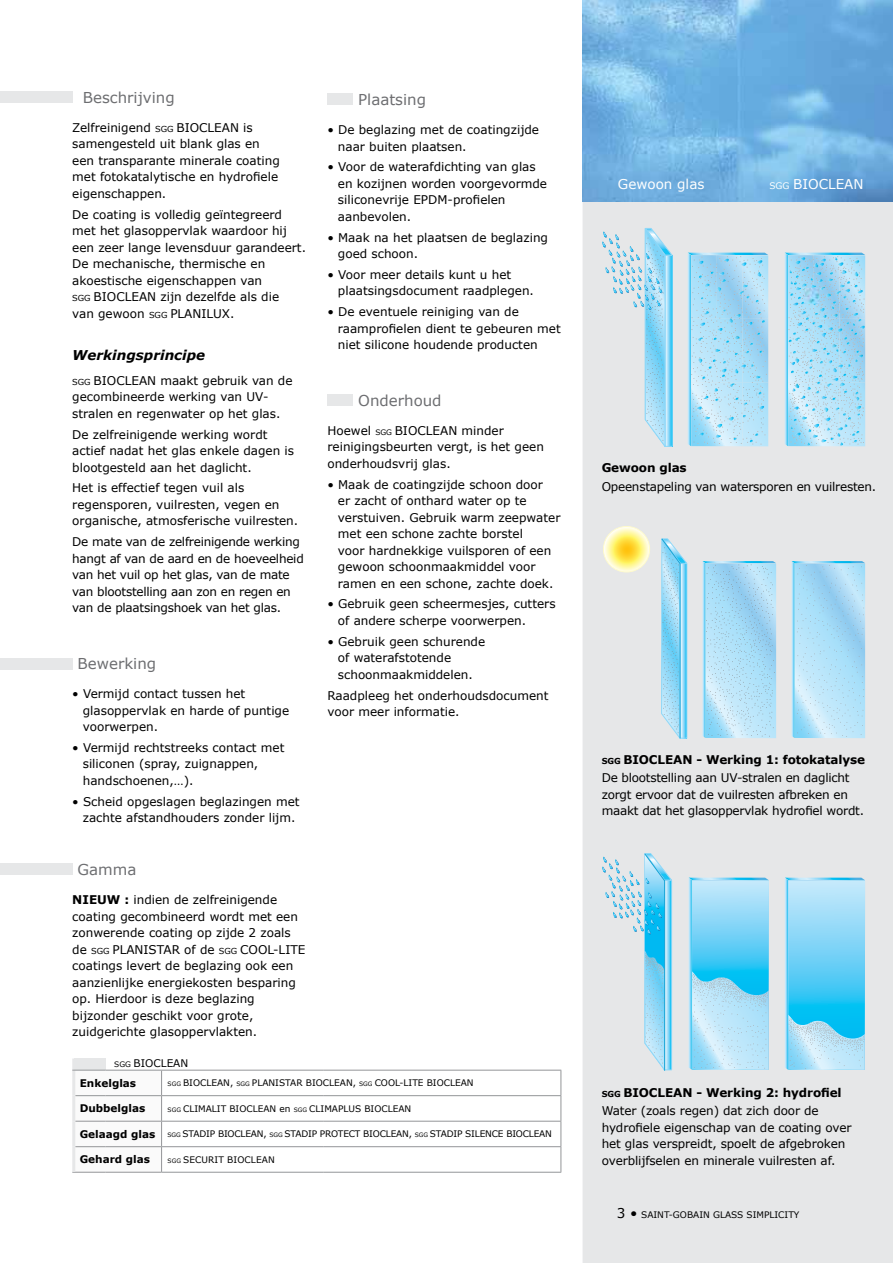
<style>
.page{position:relative;width:893px;height:1263px;background:#fff}
.page>*{position:absolute;margin:0;border:0;box-sizing:border-box;transform-origin:0 0}
.t1{font:15px "Verdana";color:#6d6e71}
.t2{font:13.5px "Verdana";color:#fff}
.t3{font:italic 700 13.5px "Verdana";color:#000}
.t4{font:12px/16.5px "Verdana";color:#000}
.t5{font:12px/16.5px "Verdana";letter-spacing:-.02em;color:#000}
.t6{font:700 12px "Verdana";letter-spacing:-.01em;color:#000}
.t7{font:700 10.5px/20.4px "Verdana";color:#000}
.t8{font:9px "Verdana";color:#000}
.t9{font:9px "Verdana";letter-spacing:-.02em;color:#000}
.s1{font-size:8.25px}
.s2{font-weight:700}
.s3{font-size:7.5px}
.s4{font-weight:400;font-size:7.5px}
.s5{font-weight:400}
.s6{font-size:6px}
.s7{font-weight:700;font-size:10.5px}
.s8{font-size:9px}
.s9{font-weight:700;font-size:8.25px}
.s10{font-size:13.5px}
</style>
<div class="page">
<div style="left:327px;top:94px;width:26px;height:11px;background:#e6e7e8"></div>
<div style="left:327px;top:395px;width:26px;height:11px;background:#e6e7e8"></div>
<hr style="left:162px;top:1070px;width:161px;height:1px;background:#939598">
<hr style="left:323px;top:1070px;width:238px;height:1px;background:#939598">
<hr style="left:162px;top:1095px;width:161px;height:1px;background:#939598">
<hr style="left:323px;top:1095px;width:238px;height:1px;background:#939598">
<hr style="left:162px;top:1121px;width:161px;height:1px;background:#939598">
<hr style="left:323px;top:1121px;width:238px;height:1px;background:#939598">
<hr style="left:162px;top:1146px;width:161px;height:1px;background:#939598">
<hr style="left:323px;top:1146px;width:238px;height:1px;background:#939598">
<svg style="left:561px;top:1070px;width:1px;height:102px"></svg>
<hr style="left:72px;top:1172px;width:34px;height:1px;background:#939598">
<hr style="left:106px;top:1172px;width:56px;height:1px;background:#939598">
<hr style="left:162px;top:1172px;width:161px;height:1px;background:#939598">
<hr style="left:323px;top:1172px;width:238px;height:1px;background:#939598">
<svg style="left:72px;top:1058px;width:90px;height:114px"></svg>
<hr style="left:72px;top:1070px;width:34px;height:1px;background:#939598">
<hr style="left:106px;top:1070px;width:56px;height:1px;background:#939598">
<div style="left:0;top:91px;width:72px;height:11px;background:#e6e7e8"></div>
<div style="left:0;top:659px;width:72px;height:11px;background:#e6e7e8"></div>
<div style="left:0;top:864px;width:72px;height:11px;background:#e6e7e8"></div>
<div style="left:583px;top:202px;width:310px;height:1061px;background:#e6e7e8"></div>
<img style="left:583px;top:0;width:310px;height:202px">
<svg style="left:602px;top:228px;width:71px;height:218px"></svg>
<svg style="left:688px;top:253px;width:80px;height:193px"></svg>
<svg style="left:785px;top:253px;width:80px;height:193px"></svg>
<svg style="left:603px;top:526px;width:47px;height:46px"></svg>
<div style="left:603px;top:526px;width:47px;height:46px;border:1px solid #fffbcc;border-radius:50%"></div>
<svg style="left:702px;top:561px;width:74px;height:177px"></svg>
<svg style="left:792px;top:561px;width:73px;height:177px"></svg>
<svg style="left:661px;top:538px;width:26px;height:201px"></svg>
<svg style="left:785px;top:878px;width:80px;height:192px"></svg>
<svg style="left:689px;top:878px;width:80px;height:192px"></svg>
<svg style="left:602px;top:853px;width:70px;height:218px"></svg>
<p class="t1" style="left:83px;top:87px;width:93px">Beschrijving</p>
<p class="t4" style="left:72px;top:119px;width:209px">Zelfreinigend <span class="s1">SGG</span> BIOCLEAN is samengesteld uit blank glas en een transparante minerale coating met fotokatalytische en hydrofiele eigenschappen.</p>
<p class="t4" style="left:72px;top:206px;width:235px">De coating is volledig geïntegreerd met het glasoppervlak waardoor hij een zeer lange levensduur garandeert.<br>De mechanische, thermische en akoestische eigenschappen van<br><span class="s1">SGG</span> BIOCLEAN zijn dezelfde als die<br>van gewoon <span class="s1">SGG</span> PLANILUX.</p>
<p class="t3" style="left:72px;top:346px;width:134px">Werkingsprincipe</p>
<p class="t4" style="left:72px;top:372px;width:222px"><span class="s1">SGG</span> BIOCLEAN maakt gebruik van de gecombineerde werking van UV&shy;stralen en regenwater op het glas.</p>
<p class="t4" style="left:72px;top:426px;width:223px">De zelfreinigende werking wordt actief nadat het glas enkele dagen is blootgesteld aan het daglicht.</p>
<p class="t4" style="left:72px;top:480px;width:227px">Het is effectief tegen vuil als regensporen, vuilresten, vegen en organische, atmosferische vuilresten.</p>
<p class="t5" style="left:72px;top:534px;width:233px">De mate van de zelfreinigende werking hangt af van de aard en de hoeveelheid van het vuil op het glas, van de mate van blootstelling aan zon en regen en van de plaatsingshoek van het glas.</p>
<p class="t1" style="left:78px;top:654px;width:80px">Bewerking</p>
<p class="t4" style="left:83px;top:686px;width:208px;text-indent:-10px">• Vermijd contact tussen het glasoppervlak en harde of puntige voorwerpen.</p>
<p class="t4" style="left:83px;top:739px;width:203px;text-indent:-10px">• Vermijd rechtstreeks contact met siliconen (spray, zuignappen, handschoenen,…).</p>
<p class="t4" style="left:72px;top:793px;width:229px;text-align:center">• Scheid opgeslagen beglazingen met zachte afstandhouders zonder lijm.</p>
<p class="t1" style="left:78px;top:860px;width:60px">Gamma</p>
<p class="t6" style="left:72px;top:892px;width:21px">Nieuw</p>
<p class="t4" style="left:72px;top:892px;width:235px;text-indent:52px"><span class="s2">:</span> indien de zelfreinigende coating gecombineerd wordt met een zonwerende coating op zijde 2 zoals de <span class="s1">SGG</span> PLANISTAR of de <span class="s1">SGG</span> COOL-LITE coatings levert de beglazing ook een aanzienlijke energiekosten besparing op. Hierdoor is deze beglazing bijzonder geschikt voor grote, zuidgerichte glasoppervlakten.</p>
<p class="t1" style="left:358px;top:90px;width:69px">Plaatsing</p>
<p class="t4" style="left:338px;top:122px;width:203px;text-indent:-10px">• De beglazing met de coatingzijde naar buiten plaatsen.</p>
<p class="t4" style="left:338px;top:159px;width:211px;text-indent:-10px">• Voor de waterafdichting van glas en kozijnen worden voorgevormde siliconevrije EPDM-profielen aanbevolen.</p>
<p class="t4" style="left:338px;top:229px;width:212px;text-indent:-10px">• Maak na het plaatsen de beglazing goed schoon.</p>
<p class="t4" style="left:338px;top:266px;width:198px;text-indent:-10px">• Voor meer details kunt u het plaatsingsdocument raadplegen.</p>
<p class="t4" style="left:338px;top:304px;width:224px;text-indent:-10px">• De eventuele reiniging van de raamprofielen dient te gebeuren met niet silicone houdende producten</p>
<p class="t1" style="left:358px;top:391px;width:85px">Onderhoud</p>
<p class="t4" style="left:327px;top:422px;width:218px">Hoewel <span class="s3">SGG</span> BIOCLEAN minder reinigingsbeurten vergt, is het geen onderhoudsvrij glas.</p>
<p class="t4" style="left:338px;top:476px;width:224px;text-indent:-10px">• Maak de coatingzijde schoon door<br>er zacht of onthard water op te verstuiven. Gebruik warm zeepwater met een schone zachte borstel<br>voor hardnekkige vuilsporen of een gewoon schoonmaakmiddel voor ramen en een schone, zachte doek.</p>
<p class="t4" style="left:338px;top:596px;width:219px;text-indent:-10px">• Gebruik geen scheermesjes, cutters of andere scherpe voorwerpen.</p>
<p class="t4" style="left:338px;top:633px;width:149px;text-indent:-10px">• Gebruik geen schurende of waterafstotende schoonmaakmiddelen.</p>
<p class="t4" style="left:327px;top:687px;width:223px">Raadpleeg het onderhoudsdocument voor meer informatie.</p>
<p class="t7" style="left:80px;top:1052px;width:110px;text-indent:34px"><span class="s4">SGG</span> <span class="s5">BIOCLEAN<br></span>Enkelglas</p>
<p class="t8" style="left:168px;top:1077px;width:308px"><span class="s6">SGG</span> BIOCLEAN, <span class="s6">SGG</span> PLANISTAR BIOCLEAN, <span class="s6">SGG</span> COOL-LITE BIOCLEAN</p>
<p class="t7" style="left:80px;top:1098px;width:67px">Dubbelglas</p>
<p class="t8" style="left:168px;top:1103px;width:245px"><span class="s6">SGG</span> CLIMALIT BIOCLEAN en <span class="s6">SGG</span> CLIMAPLUS BIOCLEAN</p>
<p class="t9" style="left:80px;top:1128px;width:474px"><span class="s7">Gelaagd glas</span> <span class="s6">SGG</span> STADIP BIOCLEAN, <span class="s6">SGG</span> STADIP PROTECT BIOCLEAN, <span class="s6">SGG</span> STADIP SILENCE BIOCLEAN</p>
<p class="t7" style="left:80px;top:1149px;width:72px">Gehard glas</p>
<p class="t8" style="left:168px;top:1154px;width:109px"><span class="s6">SGG</span> SECURIT BIOCLEAN</p>
<p class="t2" style="left:618px;top:175px;width:88px">Gewoon glas</p>
<p class="t2" style="left:769px;top:175px;width:96px"><span class="s8">SGG</span> BIOCLEAN</p>
<p class="t6" style="left:602px;top:460px;width:86px">Gewoon glas</p>
<p class="t5" style="left:602px;top:478px;width:276px">Opeenstapeling van watersporen en vuilresten.</p>
<p class="t5" style="left:602px;top:750px;width:265px;line-height:18.6px"><span class="s9">SGG</span> <span class="s2">BIOCLEAN - Werking 1: fotokatalyse<br></span>De blootstelling aan UV-stralen en daglicht</p>
<p class="t5" style="left:602px;top:786px;width:264px">zorgt ervoor dat de vuilresten afbreken en maakt dat het glasoppervlak hydrofiel wordt.</p>
<p class="t4" style="left:602px;top:1083px;width:241px;line-height:18.6px"><span class="s9">SGG</span> <span class="s2">BIOCLEAN - Werking 2: hydrofiel<br></span>Water (zoals regen) dat zich door de</p>
<p class="t4" style="left:602px;top:1119px;width:251px">hydrofiele eigenschap van de coating over het glas verspreidt, spoelt de afgebroken overblijfselen en minerale vuilresten af.</p>
<p class="t8" style="left:617px;top:1209px;width:136px"><span class="s10">3 •</span> SAINT-GOBAIN GLASS simplicit</p>
<p class="t8" style="left:794px;top:1209px;width:7px">y</p>
</div>
